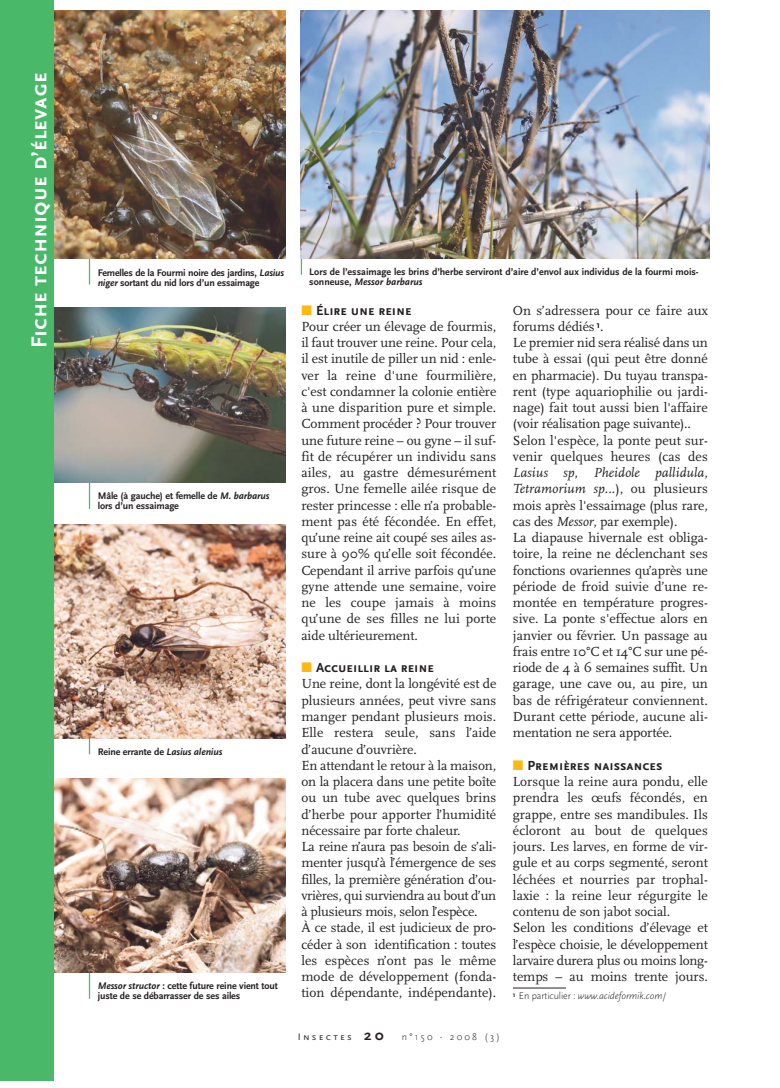
<style>
.page{position:relative;width:780px;height:1088px;background:#fff}
.page>*{position:absolute;margin:0;border:0;box-sizing:border-box;transform-origin:0 0}
.t1{font:700 22.5px "Scala Sans Caps";color:#fff}
.t2{font:13.75px/16.2px "Scala";color:#231f20}
.t3{font:700 13.75px "Scala Sans Caps";letter-spacing:-.005em;color:#231f20}
.t4{font:700 10px/10px "Scala Sans";letter-spacing:-.01em;color:#231f20}
.t5{font:300 10px "Scala Sans";letter-spacing:.22em;color:#231f20}
.s1{font-style:italic}
.s2{color:#fdb912}
.s3{font-family:"Scala Sans";font-weight:700;font-size:7px}
.s4{font-family:"Scala Sans Caps";font-weight:400}
.s5{font-weight:700;font-size:15px}
</style>
<div class="page">
<hr style="left:89px;top:463px;width:1px;height:46px;background:#49b869">
<img style="left:53px;top:308px;width:233px;height:175px">
<hr style="left:89px;top:719px;width:1px;height:35px;background:#49b869">
<img style="left:53px;top:524px;width:233px;height:214px">
<hr style="left:89px;top:953px;width:1px;height:46px;background:#49b869">
<img style="left:53px;top:778px;width:233px;height:195px">
<hr style="left:89px;top:240px;width:1px;height:44px;background:#49b869">
<img style="left:53px;top:11px;width:233px;height:248px">
<div style="left:0;top:0;width:53px;height:1081px;background:#49b869"></div>
<hr style="left:301px;top:239px;width:1px;height:36px;background:#49b869">
<img style="left:300px;top:11px;width:409px;height:248px">
<hr style="left:513px;top:988px;width:53px;height:1px;background:#231f20">
<h1 class="t1" style="left:25px;top:348px;width:278px;rotate:-90deg">Fiche technique d’élevage</h1>
<p class="t4" style="left:98px;top:268px;width:188px">Femelles de la Fourmi noire des jardins, <span class="s1">Lasius niger</span> sortant du nid lors d’un essaimage</p>
<p class="t4" style="left:309px;top:267px;width:391px">Lors de l’essaimage les brins d’herbe serviront d’aire d’envol aux individus de la fourmi mois&shy;sonneuse, <span class="s1">Messor barbarus</span></p>
<p class="t3" style="left:301px;top:302px;width:112px"><span class="s2">■</span> Élire une reine</p>
<p class="t2" style="left:301px;top:319px;width:196px;text-align:justify">Pour créer un élevage de fourmis, il faut trouver une reine. Pour cela, il est inutile de piller un nid : enle&shy;ver la reine d'une fourmilière, c'est condamner la colonie entière à une disparition pure et simple.<br>Comment procéder ? Pour trouver une future reine – ou gyne – il suf&shy;fit de récupérer un individu sans ailes, au gastre démesurément gros. Une femelle ailée risque de rester princesse : elle n’a probable&shy;ment pas été fécondée. En effet, qu’une reine ait coupé ses ailes as&shy;sure à 90% qu’elle soit fécondée.<br>Cependant il arrive parfois qu’une gyne attende une semaine, voire ne les coupe jamais à moins qu’une de ses filles ne lui porte aide ultérieurement.</p>
<p class="t3" style="left:301px;top:659px;width:134px"><span class="s2">■</span> Accueillir la reine</p>
<p class="t2" style="left:301px;top:677px;width:366px">Une reine, dont la longévité est de<br>plusieurs années, peut vivre sans<br>manger pendant plusieurs mois.<br>Elle restera seule, sans l’aide<br>d’aucune d’ouvrière.<br>En attendant le retour à la maison,<br>on la placera dans une petite boîte<br>ou un tube avec quelques brins<br>d’herbe pour apporter l’humidité<br>nécessaire par forte chaleur.<br>La reine n’aura pas besoin de s’ali-<br>menter jusqu’à l’émergence de ses<br>filles, la première génération d’ou-<br>vrières, qui surviendra au bout d’un<br>à plusieurs mois, selon l’espèce.<br>À ce stade, il est judicieux de pro-<br>céder à son identification : toutes<br>les espèces n’ont pas le même<br>mode de développement (fonda-<br>tion dépendante, indépendante). <span class="s3">1</span> <sub>En</sub> <sub>particulier</sub> <sub>:</sub> <sub>www.acideformik.com</sub><sub>/</sub></p>
<p class="t2" style="left:513px;top:303px;width:196px">On s’adressera pour ce faire aux forums dédiés <sup>1</sup>.<br>Le premier nid sera réalisé dans un tube à essai (qui peut être donné en pharmacie). Du tuyau transpa&shy;rent (type aquariophilie ou jardi&shy;nage) fait tout aussi bien l'affaire (voir réalisation page suivante)..<br>Selon l'espèce, la ponte peut sur&shy;venir quelques heures (cas des<br><span class="s1">Lasius sp</span>, <span class="s1">Pheidole pallidula</span>,<br><span class="s1">Tetramorium sp</span>...), ou plusieurs mois après l'essaimage (plus rare, cas des <span class="s1">Messor</span>, par exemple).<br>La diapause hivernale est obliga&shy;toire, la reine ne déclenchant ses fonctions ovariennes qu’après une période de froid suivie d’une re&shy;montée en température progres&shy;sive. La ponte s'effectue alors en janvier ou février. Un passage au frais entre 10°C et 14°C sur une pé&shy;riode de 4 à 6 semaines suffit. Un garage, une cave ou, au pire, un bas de réfrigérateur conviennent.<br>Durant cette période, aucune ali&shy;mentation ne sera apportée.</p>
<p class="t3" style="left:513px;top:757px;width:151px"><span class="s2">■</span> Premières naissances</p>
<p class="t2" style="left:513px;top:774px;width:196px">Lorsque la reine aura pondu, elle prendra les œufs fécondés, en grappe, entre ses mandibules. Ils écloront au bout de quelques jours. Les larves, en forme de vir&shy;gule et au corps segmenté, seront léchées et nourries par trophal&shy;laxie : la reine leur régurgite le contenu de son jabot social.<br>Selon les conditions d’élevage et l’espèce choisie, le développement larvaire durera plus ou moins long&shy;temps – au moins trente jours.</p>
<p class="t4" style="left:98px;top:491px;width:173px">Mâle (à gauche) et femelle de <span class="s1">M. barbarus </span>lors d’un essaimage</p>
<p class="t4" style="left:98px;top:747px;width:126px">Reine errante de <span class="s1">Lasius alenius</span></p>
<p class="t4" style="left:98px;top:981px;width:182px"><span class="s1">Messor structor</span> : cette future reine vient tout juste de se débarrasser de ses ailes</p>
<p class="t5" style="left:298px;top:1033px;width:204px"><span class="s4">Insectes</span> <span class="s5">20</span> n°150 - 2008 (3)</p>
</div>
